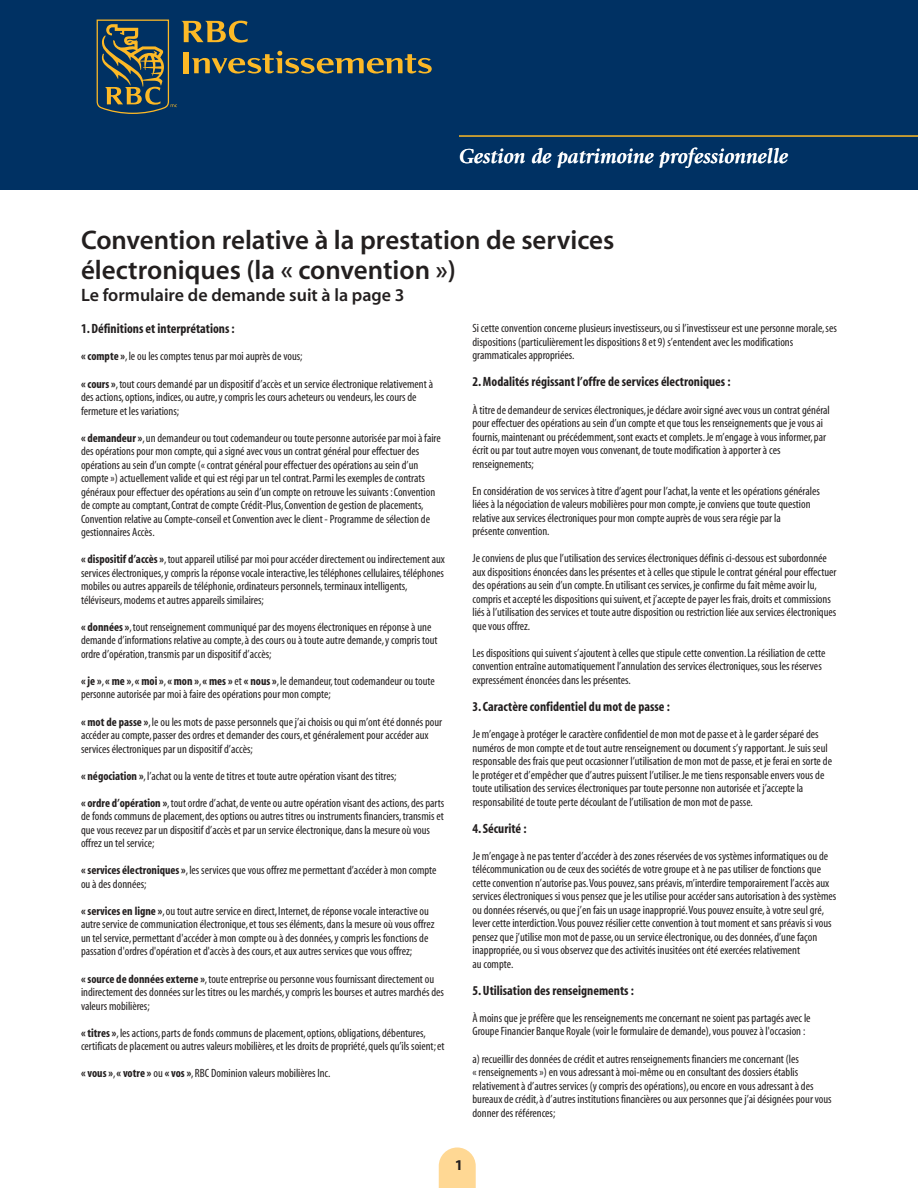
<style>
.page{position:relative;width:918px;height:1188px;background:#fff}
.page>*{position:absolute;margin:0;border:0;box-sizing:border-box;transform-origin:0 0}
.t1{font:27px/30px "Myriad MM 565 600";color:#231f1f}
.t2{font:italic 700 21px "Giovanni";color:#fff}
.t3{font:18px "Myriad MM 565 600";color:#231f1f}
.t4{font:15px "Myriad MM 700 600";color:#231f1f}
.t5{font:13.5px "Myriad MM 700 300";color:#231f1f}
.t6{font:12px/13.5px "Myriad MM 400 300";color:#231f1f}
.s1{font-family:"Myriad MM 700 300"}
</style>
<div class="page">
<div style="left:0;top:0;width:918px;height:190px;background:#003163"></div>
<svg style="left:439px;top:1148px;width:37px;height:39px"></svg>
<svg style="left:96px;top:19px;width:336px;height:95px"></svg>
<hr style="left:459px;top:136px;width:459px;height:1px;background:#fdb926">
<h2 class="t2" style="left:459px;top:148px;width:331px">Gestion de patrimoine professionnelle</h2>
<h1 class="t1" style="left:81px;top:227px;width:535px">Convention relative à la prestation de services électroniques (la « convention »)</h1>
<h3 class="t3" style="left:81px;top:288px;width:325px">Le formulaire de demande suit à la page 3</h3>
<p class="t5" style="left:81px;top:324px;width:155px">1. Définitions et interprétations :</p>
<p class="t6" style="left:81px;top:351px;width:223px"><span class="s1">« compte »</span>,le ou les comptes tenus par moi auprès de vous;</p>
<p class="t6" style="left:81px;top:378px;width:354px"><span class="s1">« cours »</span>,tout cours demandé par un dispositif d’accès et un service électronique relativement à des actions,options,indices,ou autre,y compris les cours acheteurs ou vendeurs,les cours de fermeture et les variations;</p>
<p class="t6" style="left:81px;top:432px;width:361px"><span class="s1">« demandeur »</span>,un demandeur ou tout codemandeur ou toute personne autorisée par moi à faire des opérations pour mon compte,qui a signé avec vous un contrat général pour effectuer des opérations au sein d’un compte (« contrat général pour effectuer des opérations au sein d’un compte ») actuellement valide et qui est régi par un tel contrat.Parmi les exemples de contrats généraux pour effectuer des opérations au sein d’un compte on retrouve les suivants :Convention de compte au comptant,Contrat de compte Crédit-Plus,Convention de gestion de placements, Convention relative au Compte-conseil et Convention avec le client - Programme de sélection de gestionnaires Accès.</p>
<p class="t6" style="left:81px;top:554px;width:365px"><span class="s1">« dispositif d’accès »</span>,tout appareil utilisé par moi pour accéder directement ou indirectement aux services électroniques,y compris la réponse vocale interactive,les téléphones cellulaires,téléphones mobiles ou autres appareils de téléphonie,ordinateurs personnels,terminaux intelligents, téléviseurs,modems et autres appareils similaires;</p>
<p class="t6" style="left:81px;top:621px;width:358px"><span class="s1">« données »</span>,tout renseignement communiqué par des moyens électroniques en réponse à une demande d’informations relative au compte,à des cours ou à toute autre demande,y compris tout ordre d’opération,transmis par un dispositif d’accès;</p>
<p class="t6" style="left:81px;top:675px;width:355px"><span class="s1">« je »</span>,<span class="s1">« me »</span>,<span class="s1">« moi »</span>,<span class="s1">« mon »</span>,<span class="s1">« mes »</span> et <span class="s1">« nous »</span>,le demandeur,tout codemandeur ou toute personne autorisée par moi à faire des opérations pour mon compte;</p>
<p class="t6" style="left:81px;top:716px;width:363px"><span class="s1">« mot de passe »</span>,le ou les mots de passe personnels que j’ai choisis ou qui m’ont été donnés pour accéder au compte,passer des ordres et demander des cours,et généralement pour accéder aux services électroniques par un dispositif d’accès;</p>
<p class="t6" style="left:81px;top:770px;width:317px"><span class="s1">« négociation »</span>,l’achat ou la vente de titres et toute autre opération visant des titres;</p>
<p class="t6" style="left:81px;top:797px;width:365px"><span class="s1">« ordre d’opération »</span>,tout ordre d’achat,de vente ou autre opération visant des actions,des parts de fonds communs de placement,des options ou autres titres ou instruments financiers,transmis et que vous recevez par un dispositif d’accès et par un service électronique,dans la mesure où vous offrez un tel service;</p>
<p class="t6" style="left:81px;top:865px;width:357px"><span class="s1">« services électroniques »</span>,les services que vous offrez me permettant d’accéder à mon compte ou à des données;</p>
<p class="t6" style="left:81px;top:905px;width:355px"><span class="s1">« services en ligne »</span>,ou tout autre service en direct,Internet,de réponse vocale interactive ou autre service de communication électronique,et tous ses éléments,dans la mesure où vous offrez un tel service,permettant d'accéder à mon compte ou à des données,y compris les fonctions de passation d'ordres d'opération et d'accès à des cours,et aux autres services que vous offrez;</p>
<p class="t6" style="left:81px;top:973px;width:365px"><span class="s1">« source de données externe »</span>,toute entreprise ou personne vous fournissant directement ou indirectement des données sur les titres ou les marchés,y compris les bourses et autres marchés des valeurs mobilières;</p>
<p class="t6" style="left:81px;top:1027px;width:365px"><span class="s1">« titres »</span>,les actions,parts de fonds communs de placement,options,obligations,débentures, certificats de placement ou autres valeurs mobilières,et les droits de propriété,quels qu’ils soient;et</p>
<p class="t6" style="left:81px;top:1068px;width:251px"><span class="s1">« vous »</span>,<span class="s1">« votre »</span>ou <span class="s1">« vos »</span>,RBC Dominion valeurs mobilières Inc.</p>
<p class="t6" style="left:473px;top:323px;width:366px">Si cette convention concerne plusieurs investisseurs,ou si l’investisseur est une personne morale,ses dispositions (particulièrement les dispositions 8 et 9) s’entendent avec les modifications grammaticales appropriées.</p>
<p class="t5" style="left:472px;top:377px;width:260px">2. Modalités régissant l’offre de services électroniques :</p>
<p class="t6" style="left:472px;top:404px;width:359px">À titre de demandeur de services électroniques,je déclare avoir signé avec vous un contrat général pour effectuer des opérations au sein d’un compte et que tous les renseignements que je vous ai fournis,maintenant ou précédemment,sont exacts et complets.Je m’engage à vous informer,par écrit ou par tout autre moyen vous convenant,de toute modification à apporter à ces renseignements;</p>
<p class="t6" style="left:472px;top:485px;width:349px">En considération de vos services à titre d’agent pour l’achat,la vente et les opérations générales liées à la négociation de valeurs mobilières pour mon compte,je conviens que toute question relative aux services électroniques pour mon compte auprès de vous sera régie par la<br>présente convention.</p>
<p class="t6" style="left:472px;top:553px;width:366px">Je conviens de plus que l’utilisation des services électroniques définis ci-dessous est subordonnée aux dispositions énoncées dans les présentes et à celles que stipule le contrat général pour effectuer des opérations au sein d’un compte.En utilisant ces services,je confirme du fait même avoir lu, compris et accepté les dispositions qui suivent,et j’accepte de payer les frais,droits et commissions liés à l’utilisation des services et toute autre disposition ou restriction liée aux services électroniques que vous offrez.</p>
<p class="t6" style="left:472px;top:647px;width:354px">Les dispositions qui suivent s’ajoutent à celles que stipule cette convention.La résiliation de cette convention entraîne automatiquement l’annulation des services électroniques,sous les réserves expressément énoncées dans les présentes.</p>
<p class="t5" style="left:472px;top:702px;width:199px">3. Caractère confidentiel du mot de passe :</p>
<p class="t6" style="left:472px;top:728px;width:361px">Je m’engage à protéger le caractère confidentiel de mon mot de passe et à le garder séparé des numéros de mon compte et de tout autre renseignement ou document s’y rapportant.Je suis seul responsable des frais que peut occasionner l’utilisation de mon mot de passe,et je ferai en sorte de le protéger et d’empêcher que d’autres puissent l’utiliser.Je me tiens responsable envers vous de toute utilisation des services électroniques par toute personne non autorisée et j’accepte la responsabilité de toute perte découlant de l’utilisation de mon mot de passe.</p>
<p class="t5" style="left:472px;top:823px;width:56px">4. Sécurité :</p>
<p class="t6" style="left:472px;top:850px;width:365px">Je m’engage à ne pas tenter d’accéder à des zones réservées de vos systèmes informatiques ou de télécommunication ou de ceux des sociétés de votre groupe et à ne pas utiliser de fonctions que cette convention n’autorise pas.Vous pouvez,sans préavis,m’interdire temporairement l’accès aux services électroniques si vous pensez que je les utilise pour accéder sans autorisation à des systèmes ou données réservés,ou que j’en fais un usage inapproprié.Vous pouvez ensuite,à votre seul gré, lever cette interdiction.Vous pouvez résilier cette convention à tout moment et sans préavis si vous pensez que j’utilise mon mot de passe,ou un service électronique,ou des données,d’une façon inappropriée,ou si vous observez que des activités inusitées ont été exercées relativement<br>au compte.</p>
<p class="t5" style="left:472px;top:985px;width:163px">5. Utilisation des renseignements :</p>
<p class="t6" style="left:472px;top:1012px;width:340px">À moins que je préfère que les renseignements me concernant ne soient pas partagés avec le<br>Groupe Financier Banque Royale (voir le formulaire de demande),vous pouvez à l'occasion :</p>
<p class="t6" style="left:472px;top:1053px;width:361px">a) recueillir des données de crédit et autres renseignements financiers me concernant (les<br>« renseignements ») en vous adressant à moi-même ou en consultant des dossiers établis relativement à d’autres services (y compris des opérations),ou encore en vous adressant à des bureaux de crédit,à d’autres institutions financières ou aux personnes que j’ai désignées pour vous donner des références;</p>
<p class="t4" style="left:455px;top:1159px;width:10px">1</p>
</div>
